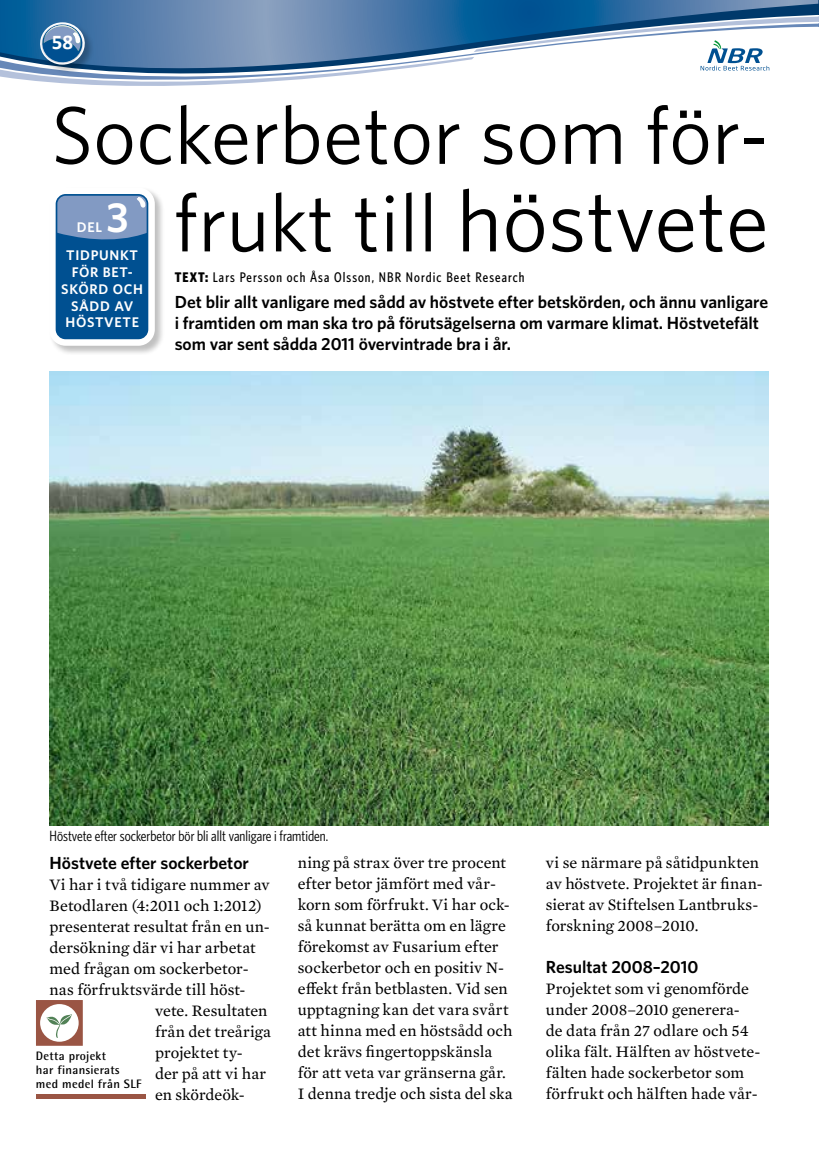
<style>
.page{position:relative;width:819px;height:1166px;background:#fff}
.page>*{position:absolute;margin:0;border:0;box-sizing:border-box;transform-origin:0 0}
.t1{font:82.25px/87.5px "Whitney";color:#000;text-align:right}
.t2{font:600 42px "Whitney";color:#fff}
.t3{font:700 21px "Calibri";color:#fff}
.t4{font:600 17.5px/21px "Whitney";color:#000}
.t5{font:16.28px/21px "Mercury Text G2";letter-spacing:.005em;color:#000}
.t6{font:14.88px "Whitney Condensed";color:#000}
.t7{font:500 14px "Whitney Condensed";letter-spacing:.075em;color:#000}
.t8{font:600 14px/16.8px "Whitney";letter-spacing:.05em;color:#fff;text-align:center}
.t9{font:700 12.25px/14px "Rotis Semi Sans";letter-spacing:.025em;color:#000}
.s1{font-size:87.5px}
.s2{font-weight:700}
</style>
<div class="page">
<svg style="left:0;top:0;width:819px;height:86px"></svg>
<svg style="left:36px;top:1000px;width:47px;height:46px"></svg>
<div style="left:36px;top:1093px;width:109px;height:5px;background:#9a5544"></div>
<div style="left:49px;top:187px;width:116px;height:169px;background:#000;opacity:.25"></div>
<div style="left:49px;top:187px;width:106px;height:159px;background:#fff;border-radius:16px"></div>
<svg style="left:56px;top:194px;width:92px;height:145px;background:#25659f"></svg>
<img style="left:49px;top:372px;width:719px;height:453px">
<p class="t3" style="left:52px;top:28px;width:23px">58</p>
<h1 class="t1" style="left:51px;top:89px;width:719px">Sockerbetor som för&shy;frukt till <span class="s1">höstvete</span></h1>
<h2 class="t2" style="left:106px;top:190px;width:24px">3</h2>
<p class="t8" style="left:77px;top:219px;width:27px">DEL</p>
<p class="t8" style="left:61px;top:247px;width:83px">TIDPUNKT<br>FÖR BET-<br>SKÖRD OCH<br>SÅDD AV<br>HÖSTVETE</p>
<p class="t7" style="left:175px;top:268px;width:351px"><span class="s2">TEXT:</span> Lars Persson och Åsa Olsson, NBR Nordic Beet Research</p>
<p class="t4" style="left:175px;top:291px;width:595px">Det blir allt vanligare med sådd av höstvete efter betskörden, och ännu vanligare i framtiden om man ska tro på förutsägelserna om varmare klimat. Höstvetefält som var sent sådda 2011 övervintrade bra i år.</p>
<p class="t6" style="left:50px;top:827px;width:280px">Höstvete efter sockerbetor bör bli allt vanligare i framtiden.</p>
<p class="t4" style="left:50px;top:852px;width:201px">Höstvete efter sockerbetor</p>
<p class="t5" style="left:50px;top:873px;width:221px">Vi har i två tidigare nummer av</p>
<p class="t5" style="left:50px;top:894px;width:213px">Betodlaren (4:2011 och 1:2012)</p>
<p class="t5" style="left:50px;top:915px;width:222px">presenterat resultat från en un-</p>
<p class="t5" style="left:50px;top:936px;width:207px">dersökning där vi har arbetat</p>
<p class="t5" style="left:50px;top:957px;width:201px">med frågan om sockerbetor-</p>
<p class="t5" style="left:50px;top:978px;width:195px">nas förfruktsvärde till höst-</p>
<p class="t5" style="left:155px;top:999px;width:114px">vete. Resultaten</p>
<p class="t5" style="left:155px;top:1020px;width:117px">från det treåriga</p>
<p class="t5" style="left:155px;top:1041px;width:89px">projektet ty-</p>
<p class="t5" style="left:155px;top:1062px;width:113px">der på att vi har</p>
<p class="t5" style="left:155px;top:1083px;width:91px">en skördeök-</p>
<p class="t9" style="left:36px;top:1048px;width:107px">Detta projekt<br>har finansierats med medel från SLF</p>
<p class="t5" style="left:298px;top:851px;width:216px">ning på strax över tre procent efter betor jämfört med vår&shy;korn som förfrukt. Vi har ock&shy;så kunnat berätta om en lägre förekomst av Fusarium efter sockerbetor och en positiv N&shy;effekt från betblasten. Vid sen upptagning kan det vara svårt att hinna med en höstsådd och det krävs fingertoppskänsla för att veta var gränserna går.<br>I denna tredje och sista del ska</p>
<p class="t5" style="left:546px;top:851px;width:218px">vi se närmare på såtidpunkten av höstvete. Projektet är finan&shy;sierat av Stiftelsen Lantbruks&shy;forskning 2008–2010.</p>
<p class="t4" style="left:546px;top:956px;width:154px">Resultat 2008–2010</p>
<p class="t5" style="left:546px;top:977px;width:214px">Projektet som vi genomförde under 2008–2010 generera&shy;de data från 27 odlare och 54 olika fält. Hälften av höstvete&shy;fälten hade sockerbetor som förfrukt och hälften hade vår-</p>
</div>
